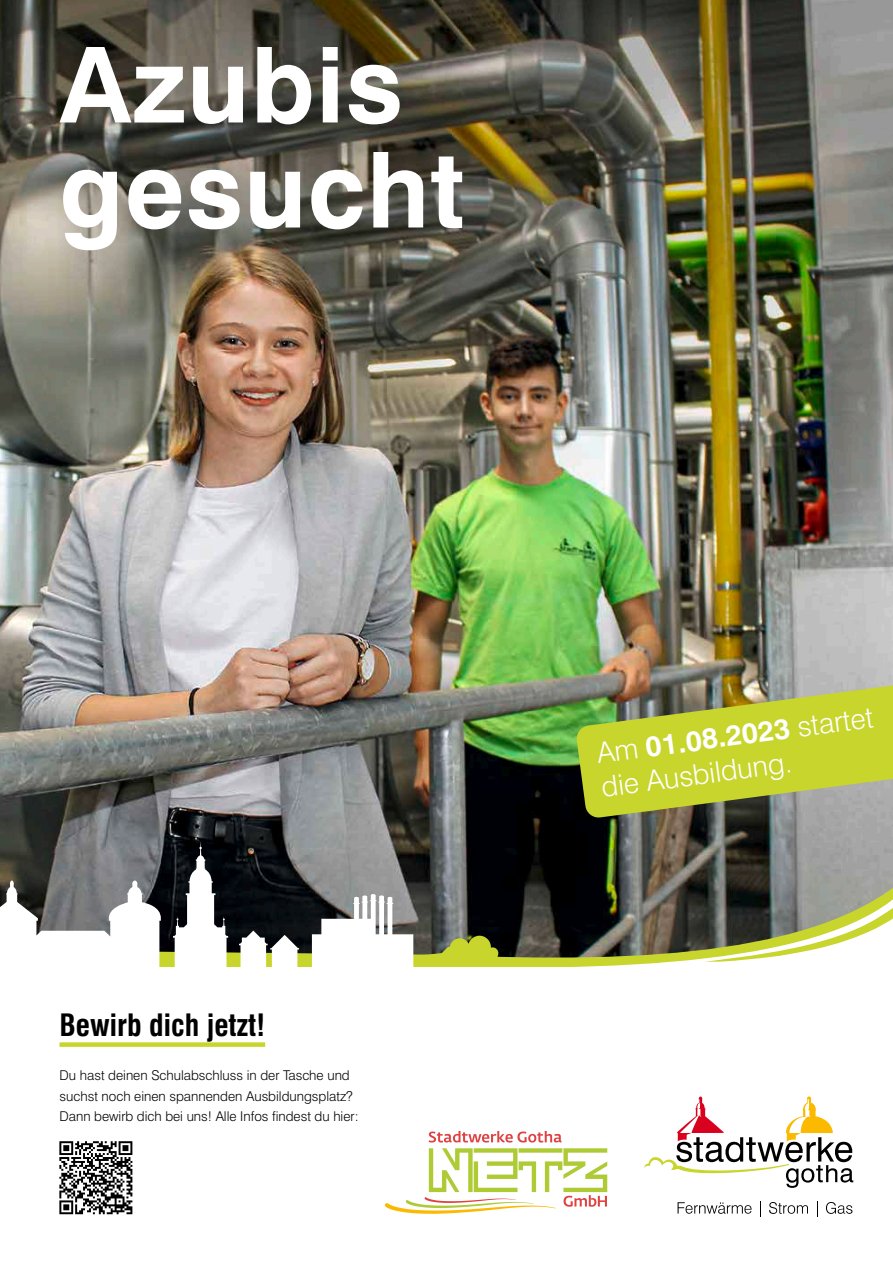
<style>
.page{position:relative;width:893px;height:1263px;background:#fff}
.page>*{position:absolute;margin:0;border:0;box-sizing:border-box;transform-origin:0 0}
.t1{font:700 105px/105px "Swiss 721 BT";letter-spacing:.01em;color:#fff}
.t2{font:700 condensed 30px "Swiss 721 BT";color:#000}
.t3{font:300 28.5px/34.3px "Swiss 721 BT";color:#fff}
.t4{font:300 13.5px/20.2px "Swiss 721 BT";color:#000}
.s1{font-weight:700}
</style>
<div class="page">
<img style="left:0;top:0;width:893px;height:794px">
<svg style="left:0;top:794px;width:893px;height:60px;background:#525352"></svg>
<div style="left:60px;top:1042px;width:205px;height:5px;background:#c7d52d"></div>
<svg style="left:59px;top:1141px;width:74px;height:74px"></svg>
<svg style="left:59px;top:1141px;width:73px;height:73px"></svg>
<svg style="left:429px;top:1131px;width:132px;height:11px"></svg>
<svg style="left:385px;top:1148px;width:222px;height:66px"></svg>
<svg style="left:644px;top:1096px;width:209px;height:92px"></svg>
<svg style="left:678px;top:1202px;width:74px;height:12px"></svg>
<svg style="left:760px;top:1201px;width:1px;height:16px"></svg>
<svg style="left:769px;top:1202px;width:39px;height:12px"></svg>
<svg style="left:817px;top:1201px;width:1px;height:16px"></svg>
<svg style="left:826px;top:1202px;width:26px;height:12px"></svg>
<img style="left:576px;top:682px;width:317px;height:136px">
<svg style="left:0;top:841px;width:523px;height:126px"></svg>
<svg style="left:476px;top:854px;width:417px;height:113px;background:#535343"></svg>
<svg style="left:705px;top:898px;width:188px;height:65px"></svg>
<h1 class="t1" style="left:60px;top:32px;width:406px">Azubis gesucht</h1>
<h2 class="t2" style="left:60px;top:1007px;width:207px">Bewirb dich jetzt!</h2>
<p class="t4" style="left:60px;top:1065px;width:301px">Du hast deinen Schulabschluss in der Tasche und suchst noch einen spannenden Ausbildungsplatz?<br>Dann bewirb dich bei uns! Alle Infos findest du hier:</p>
<h3 class="t3" style="left:595px;top:735px;width:280px;rotate:-7deg">Am <span class="s1">01.08.2023</span> startet die Ausbildung.</h3>
</div>
